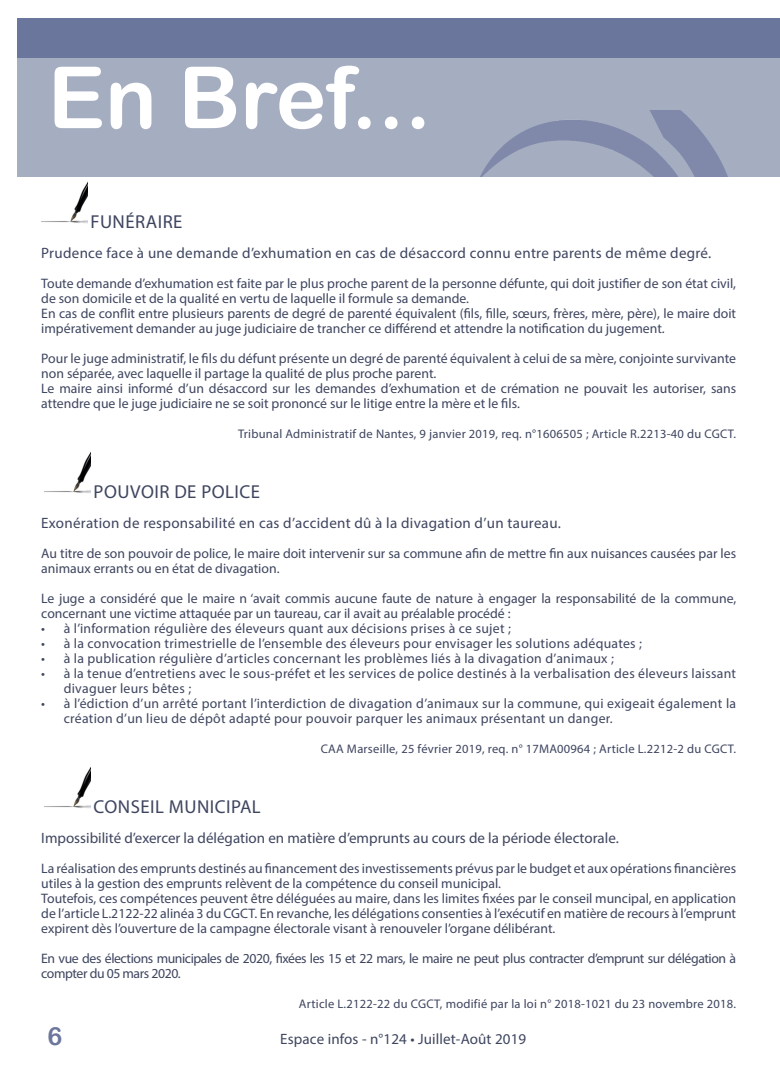
<style>
.page{position:relative;width:780px;height:1088px;background:#fff}
.page>*{position:absolute;margin:0;border:0;box-sizing:border-box;transform-origin:0 0}
.t1{font:85.75px "Arial Rounded MT Bold";color:#fff}
.t2{font:25px "Arial Rounded MT Bold";color:#6c769c}
._1_2_3{font:18.75px "Myriad Pro";letter-spacing:.025em;color:#3e455f}
.texte_article{font:18.75px "Myriad Pro";letter-spacing:.025em;color:#3e455f}
._1_2_3-2{font:15px "Myriad Pro";letter-spacing:.015em;color:#3e455f}
._1_2_3-3{font:13.75px/15px "Myriad Pro";color:#3e455f}
._1_2_3-4{font:13.75px/15px "Myriad Pro";letter-spacing:.02em;color:#3e455f}
._1_2_3-5{font:13.75px/15px "Myriad Pro";letter-spacing:-.03em;color:#3e455f}
._1_2_3-6{font:12.5px "Myriad Pro";letter-spacing:.02em;color:#3e455f}
</style>
<div class="page">
<div style="left:18px;top:57px;width:762px;height:120px;background:#a5aec1"></div>
<div style="left:18px;top:18px;width:762px;height:39px;background:#6b769c"></div>
<img style="left:41px;top:181px;width:47px;height:42px">
<img style="left:44px;top:451px;width:47px;height:42px">
<img style="left:44px;top:766px;width:47px;height:42px">
<img style="left:480px;top:111px;width:248px;height:66px">
<p class="t1" style="left:48px;top:47px;width:385px">En Bref...</p>
<p class="texte_article" style="left:90px;top:210px;width:94px">FUNÉRAIRE</p>
<p class="_1_2_3-2" style="left:41px;top:243px;width:671px">Prudence face à une demande d’exhumation en cas de désaccord connu entre parents de même degré.</p>
<p class="_1_2_3-3" style="left:41px;top:275px;width:696px">Toute demande d’exhumation est faite par le plus proche parent de la personne défunte, qui doit justifier de son état civil, de son domicile et de la qualité en vertu de laquelle il formule sa demande.</p>
<p class="_1_2_3-3" style="left:41px;top:305px;width:696px">En cas de conflit entre plusieurs parents de degré de parenté équivalent (fils, fille, sœurs, frères, mère, père), le maire doit impérativement demander au juge judiciaire de trancher ce différend et attendre la notification du jugement.</p>
<p class="_1_2_3-3" style="left:41px;top:350px;width:696px">Pour le juge administratif, le fils du défunt présente un degré de parenté équivalent à celui de sa mère, conjointe survivante non séparée, avec laquelle il partage la qualité de plus proche parent.</p>
<p class="_1_2_3-3" style="left:41px;top:380px;width:696px">Le maire ainsi informé d’un désaccord sur les demandes d’exhumation et de crémation ne pouvait les autoriser, sans attendre que le juge judiciaire ne se soit prononcé sur le litige entre la mère et le fils.</p>
<p class="_1_2_3-6" style="left:238px;top:426px;width:499px">Tribunal Administratif de Nantes, 9 janvier 2019, req. n°1606505 ; Article R.2213-40 du CGCT.</p>
<p class="_1_2_3" style="left:94px;top:480px;width:168px">POUVOIR DE POLICE</p>
<p class="_1_2_3-2" style="left:41px;top:513px;width:521px">Exonération de responsabilité en cas d’accident dû à la divagation d’un taureau.</p>
<p class="_1_2_3-3" style="left:41px;top:545px;width:696px">Au titre de son pouvoir de police, le maire doit intervenir sur sa commune afin de mettre fin aux nuisances causées par les animaux errants ou en état de divagation.</p>
<p class="_1_2_3-3" style="left:41px;top:590px;width:696px">Le juge a considéré que le maire n ‘avait commis aucune faute de nature à engager la responsabilité de la commune, concernant une victime attaquée par un taureau, car il avait au préalable procédé :</p>
<p class="_1_2_3-4" style="left:41px;top:620px;width:471px">• à l’information régulière des éleveurs quant aux décisions prises à ce sujet ;</p>
<p class="_1_2_3-4" style="left:41px;top:635px;width:602px">• à la convocation trimestrielle de l’ensemble des éleveurs pour envisager les solutions adéquates ;</p>
<p class="_1_2_3-4" style="left:41px;top:650px;width:574px">• à la publication régulière d’articles concernant les problèmes liés à la divagation d’animaux ;</p>
<p class="_1_2_3-4" style="left:64px;top:665px;width:674px;text-indent:-22px">• à la tenue d’entretiens avec le sous-préfet et les services de police destinés à la verbalisation des éleveurs laissant divaguer leurs bêtes ;</p>
<p class="_1_2_3-4" style="left:64px;top:695px;width:674px;text-indent:-22px">• à l’édiction d’un arrêté portant l’interdiction de divagation d’animaux sur la commune, qui exigeait également la création d’un lieu de dépôt adapté pour pouvoir parquer les animaux présentant un danger.</p>
<p class="_1_2_3-6" style="left:321px;top:741px;width:417px">CAA Marseille, 25 février 2019, req. n° 17MA00964 ; Article L.2212-2 du CGCT.</p>
<p class="_1_2_3" style="left:94px;top:795px;width:169px">CONSEIL MUNICIPAL</p>
<p class="_1_2_3-2" style="left:41px;top:828px;width:579px">Impossibilité d’exercer la délégation en matière d’emprunts au cours de la période électorale.</p>
<p class="_1_2_3-3" style="left:41px;top:860px;width:696px">La réalisation des emprunts destinés au financement des investissements prévus par le budget et aux opérations financières utiles à la gestion des emprunts relèvent de la compétence du conseil municipal.</p>
<p class="_1_2_3-3" style="left:41px;top:890px;width:696px;text-align:justify">Toutefois, ces compétences peuvent être déléguées au maire, dans les limites fixées par le conseil muncipal, en application de l’article L.2122-22 alinéa 3 du CGCT. En revanche, les délégations consenties à l’exécutif en matière de recours à l’emprunt expirent dès l’ouverture de la campagne électorale visant à renouveler l’organe délibérant.</p>
<p class="_1_2_3-5" style="left:41px;top:950px;width:696px">En vue des élections municipales de 2020, fixées les 15 et 22 mars, le maire ne peut plus contracter d’emprunt sur délégation à compter du 05 mars 2020.</p>
<p class="_1_2_3-6" style="left:299px;top:996px;width:438px">Article L.2122-22 du CGCT, modifié par la loi n° 2018-1021 du 23 novembre 2018.</p>
<p class="t2" style="left:47px;top:1022px;width:16px">6</p>
<p class="_1_2_3-2" style="left:280px;top:1030px;width:247px">Espace infos - n°124 • Juillet-Août 2019</p>
</div>
